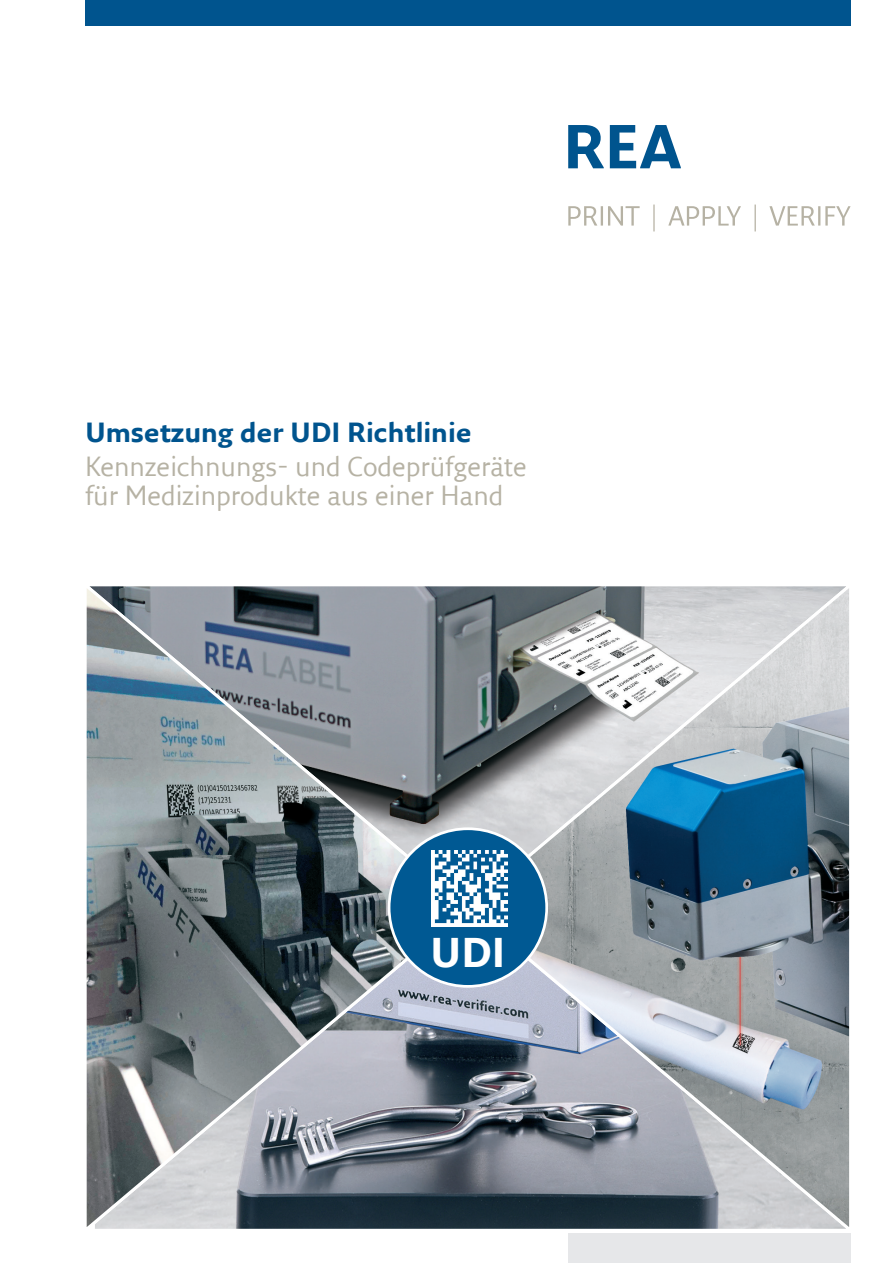
<style>
.page{position:relative;width:893px;height:1263px;background:#fff}
.page>*{position:absolute;margin:0;border:0;box-sizing:border-box;transform-origin:0 0}
.t1{font:700 40.5px "Fresco Sans LF";color:#fff}
.t2{font:27px/29.5px "Fresco Sans LF";color:#b6b2a4}
.t3{font:700 27px "Fresco Sans LF";color:#00548e}
</style>
<div class="page">
<div style="left:568px;top:1233px;width:282px;height:30px;background:#e6e7e9"></div>
<div style="left:85px;top:0;width:765px;height:26px;background:#00548e"></div>
<svg style="left:568px;top:205px;width:282px;height:26px"></svg>
<svg style="left:568px;top:125px;width:36px;height:43px"></svg>
<svg style="left:610px;top:125px;width:71px;height:43px"></svg>
<svg style="left:86px;top:586px;width:377px;height:643px;background:#7c858c"></svg>
<svg style="left:463px;top:586px;width:388px;height:651px;background:#939fa8"></svg>
<div style="left:389px;top:829px;width:158px;height:157px;background:#005993;border-radius:50%"></div>
<div style="left:388px;top:827px;width:160px;height:161px;border:3px solid #fff;border-radius:50%"></div>
<img style="left:432px;top:851px;width:76px;height:76px">
<p class="t3" style="left:85px;top:416px;width:388px">Umsetzung der UDI Richtlinie</p>
<p class="t2" style="left:85px;top:451px;width:443px">Kennzeichnungs- und Codeprüfgeräte für Medizinprodukte aus einer Hand</p>
<h1 class="t1" style="left:430px;top:928px;width:77px">UDI</h1>
</div>
